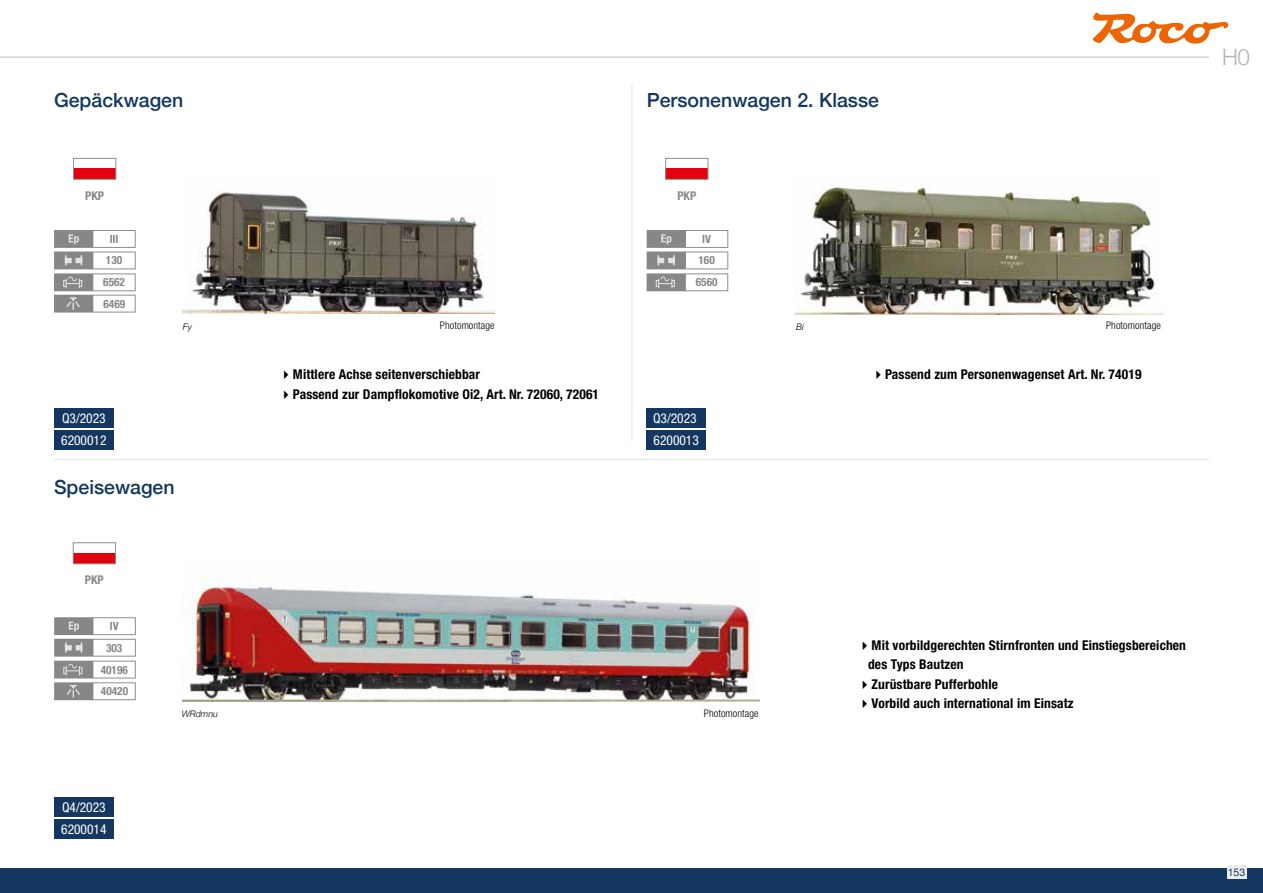
<style>
.page{position:relative;width:1263px;height:893px;background:#fff}
.page>*{position:absolute;margin:0;border:0;box-sizing:border-box;transform-origin:0 0}
.t1{font:300 22.5px "Helvetica Neue";color:#b1b2b3}
.t2{font:500 19.5px "Helvetica Neue";color:#14375f}
.t3{font:700 condensed 13.5px/19.5px "Helvetica Neue LT Std";letter-spacing:.01em;color:#000}
.t4{font:condensed 13.5px "Helvetica Neue LT Std";color:#fff}
.t5{font:700 condensed 12px "Helvetica Neue";color:#878786}
.t6{font:700 condensed 11.4px/21.6px "Helvetica Neue LT Std";color:#878786;text-align:center}
.t7{font:300 condensed 10.5px "Helvetica Neue LT Std";letter-spacing:.01em;color:#000}
.t8{font:10.5px "Helvetica Neue";color:#14375f}
.t9{font:italic 300 9px "Helvetica Neue";color:#000}
</style>
<div class="page">
<hr style="left:0;top:57px;width:1263px;height:1px;background:#bdbebe">
<svg style="left:0;top:868px;width:1px;height:25px"></svg>
<div style="left:1px;top:868px;width:1262px;height:25px;background:#14375f"></div>
<div style="left:1227px;top:865px;width:19px;height:14px;background:#ececed"></div>
<svg style="left:1092px;top:12px;width:136px;height:32px"></svg>
<div style="left:1209px;top:43px;width:54px;height:34px;background:#fff"></div>
<svg style="left:73px;top:158px;width:43px;height:22px"></svg>
<svg style="left:665px;top:158px;width:43px;height:22px"></svg>
<img style="left:183px;top:191px;width:312px;height:123px">
<svg style="left:54px;top:230px;width:82px;height:83px"></svg>
<div style="left:54px;top:430px;width:60px;height:20px;background:#14375f"></div>
<div style="left:54px;top:820px;width:60px;height:19px;background:#14375f"></div>
<div style="left:54px;top:408px;width:60px;height:20px;background:#14375f"></div>
<div style="left:54px;top:798px;width:60px;height:19px;background:#14375f"></div>
<hr style="left:54px;top:459px;width:1155px;height:1px;background:#e3e3e3">
<svg style="left:647px;top:230px;width:81px;height:61px"></svg>
<div style="left:646px;top:430px;width:60px;height:19px;background:#14375f"></div>
<div style="left:646px;top:408px;width:60px;height:19px;background:#14375f"></div>
<img style="left:796px;top:185px;width:367px;height:130px">
<img style="left:183px;top:579px;width:576px;height:123px">
<svg style="left:54px;top:617px;width:82px;height:83px"></svg>
<svg style="left:73px;top:542px;width:43px;height:22px"></svg>
<hr style="left:631px;top:85px;width:1px;height:356px;background:#e3e3e3">
<h2 class="t2" style="left:54px;top:84px;width:131px">Gepäckwagen</h2>
<h2 class="t2" style="left:647px;top:85px;width:234px">Personenwagen 2. Klasse</h2>
<p class="t5" style="left:85px;top:186px;width:20px">PKP</p>
<p class="t5" style="left:677px;top:186px;width:20px">PKP</p>
<p class="t6" style="left:106px;top:228px;width:18px">III<br>130</p>
<p class="t6" style="left:103px;top:271px;width:23px">6562</p>
<p class="t6" style="left:103px;top:293px;width:23px">6469</p>
<p class="t6" style="left:698px;top:228px;width:18px">IV<br>160</p>
<p class="t6" style="left:696px;top:271px;width:23px">6560</p>
<p class="t7" style="left:440px;top:320px;width:56px">Photomontage</p>
<p class="t9" style="left:183px;top:319px;width:11px">Fy</p>
<p class="t9" style="left:796px;top:319px;width:9px">Bi</p>
<p class="t4" style="left:62px;top:410px;width:45px">Q3/2023</p>
<p class="t4" style="left:61px;top:432px;width:47px">6200012</p>
<h2 class="t2" style="left:54px;top:471px;width:122px">Speisewagen</h2>
<p class="t3" style="left:279px;top:364px;width:202px">✔Mittlere Achse seitenverschiebbar</p>
<p class="t3" style="left:279px;top:384px;width:321px">✔Passend zur Dampflokomotive Oi2, Art. Nr. 72060, 72061</p>
<p class="t4" style="left:653px;top:410px;width:45px">Q3/2023</p>
<p class="t4" style="left:653px;top:432px;width:47px">6200013</p>
<p class="t5" style="left:85px;top:570px;width:20px">PKP</p>
<p class="t6" style="left:106px;top:615px;width:18px">IV<br>303</p>
<p class="t6" style="left:101px;top:659px;width:29px">40196</p>
<p class="t6" style="left:101px;top:680px;width:29px">40420</p>
<p class="t9" style="left:182px;top:706px;width:38px">WRdmnu</p>
<p class="t7" style="left:704px;top:707px;width:56px">Photomontage</p>
<p class="t4" style="left:62px;top:799px;width:45px">Q4/2023</p>
<p class="t4" style="left:61px;top:822px;width:47px">6200014</p>
<p class="t7" style="left:1106px;top:320px;width:56px">Photomontage</p>
<p class="t3" style="left:871px;top:364px;width:271px">✔Passend zum Personenwagenset Art. Nr. 74019</p>
<p class="t3" style="left:868px;top:635px;width:319px;text-indent:-10px">✔Mit vorbildgerechten Stirnfronten und Einstiegsbereichen des Typs Bautzen</p>
<p class="t3" style="left:858px;top:674px;width:142px">✔Zurüstbare Pufferbohle</p>
<p class="t3" style="left:858px;top:693px;width:217px">✔Vorbild auch international im Einsatz</p>
<h1 class="t1" style="left:1222px;top:39px;width:29px">H0</h1>
<p class="t8" style="left:1228px;top:865px;width:19px">153</p>
</div>
